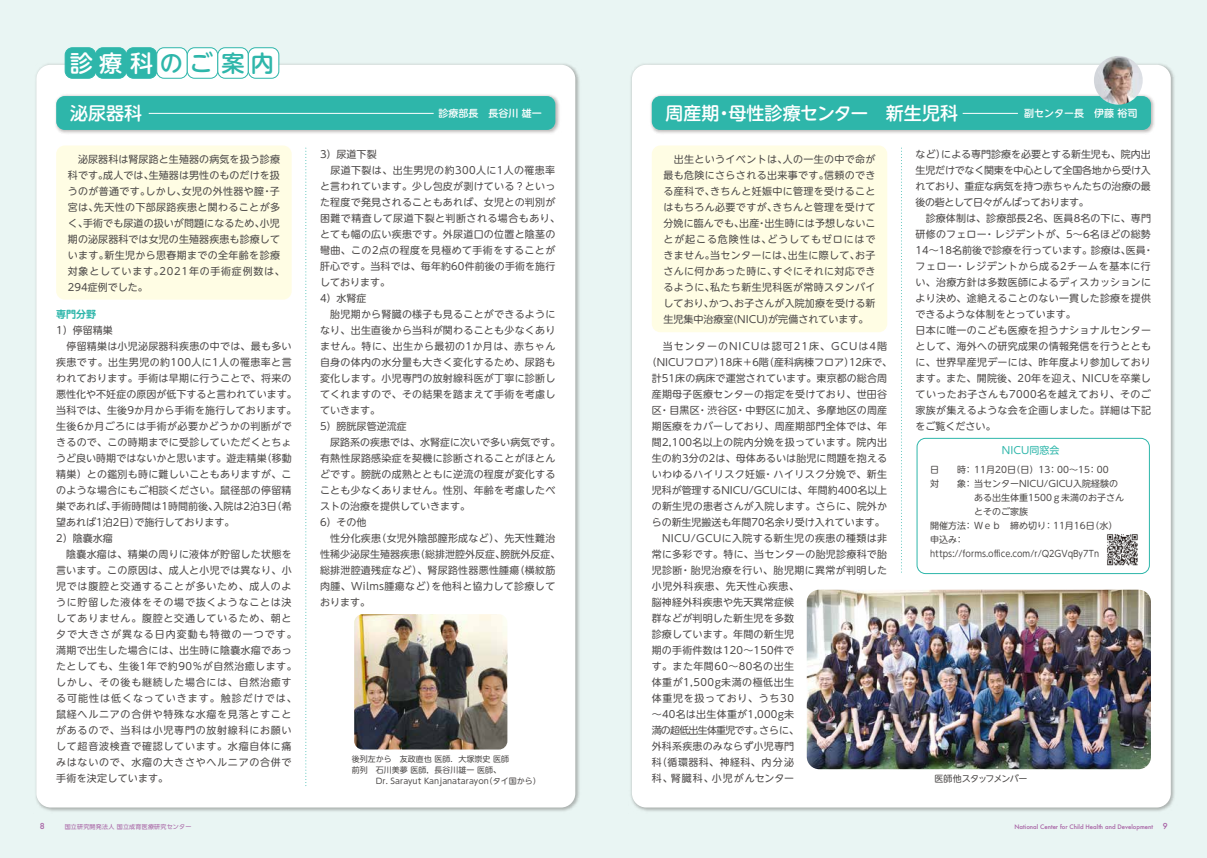
<style>
.page{position:relative;width:1207px;height:858px;background:#fff}
.page>*{position:absolute;margin:0;border:0;box-sizing:border-box;transform-origin:0 0}
.t1{font:500 23.1px "UD Shin M Go Pro";letter-spacing:.28em;color:#2eb6aa}
.t2{font:500 18px "UD Shin M Go Pro";color:#fff}
.t3{font:10px/16px "UD Shin M Go Pro";letter-spacing:.025em;color:#4c4948}
.t4{font:10px/16px "UD Shin M Go Pro";letter-spacing:.075em;color:#4c4948}
.t5{font:10px "UD Shin M Go Pro";color:#4c4948}
.t6{font:10px "UD Shin M Go Pro";letter-spacing:-.005em;color:#4c4948}
.t7{font:10px "UD Shin M Go Pro";letter-spacing:.105em;color:#4c4948}
.t8{font:500 10px "UD Shin M Go Pro";color:#fff}
.t9{font:10px "UD Shin M Go Pro";letter-spacing:.05em;color:#4c4948}
.t10{font:10px "UD Shin M Go Pro";letter-spacing:-.08em;color:#4c4948}
.t11{font:10px "UD Shin M Go Pro";letter-spacing:.055em;color:#4c4948}
.t12{font:10px "UD Shin M Go Pro";letter-spacing:.07em;color:#4c4948}
.t13{font:10px "UD Shin M Go Pro";letter-spacing:.1em;color:#4c4948}
.t14{font:10px "UD Shin M Go Pro";color:#2eb6aa}
.t15{font:700 10px "UD Shin M Go Pro De";color:#2eb6aa}
.t16{font:9px/14px "UD Shin M Go Pro";color:#4c4948}
.t17{font:9px "UD Shin M Go Pro";letter-spacing:-.08em;color:#4c4948}
.t18{font:8px/11px "UD Shin M Go Pro";color:#4c4948}
.t19{font:500 8px "Futura";color:#a660a3}
.t20{font:500 6px "Futura";color:#a660a3}
.t21{font:6px "UD Shin Go Pro";letter-spacing:.04em;color:#a660a3}
.s1{color:#fff}
.s2{font-size:8px}
</style>
<div class="page">
<div style="left:603px;top:0;width:603px;height:858px;background:#e9f5f3"></div>
<div style="left:0;top:0;width:603px;height:858px;background:#e9f5f3"></div>
<div style="left:36px;top:65px;width:539px;height:742px;background:#fff;border-radius:14px"></div>
<img style="left:630px;top:62px;width:545px;height:749px">
<div style="left:632px;top:65px;width:538px;height:742px;background:#fff;border-radius:14px"></div>
<img style="left:354px;top:614px;width:153px;height:135px">
<img style="left:806px;top:590px;width:344px;height:179px">
<div style="left:56px;top:145px;width:236px;height:155px;background:#fffde4;border-radius:9px"></div>
<svg style="left:305px;top:148px;width:1px;height:638px"></svg>
<div style="left:65px;top:48px;width:31px;height:30px;background:#2eb6aa;border-radius:7px"></div>
<div style="left:65px;top:47px;width:31px;height:32px;border:1px solid #2eb6aa;border-radius:7px"></div>
<div style="left:96px;top:48px;width:30px;height:30px;background:#2eb6aa;border-radius:7px"></div>
<div style="left:95px;top:47px;width:32px;height:32px;border:1px solid #2eb6aa;border-radius:7px"></div>
<div style="left:126px;top:48px;width:31px;height:30px;background:#2eb6aa;border-radius:7px"></div>
<div style="left:126px;top:47px;width:31px;height:32px;border:1px solid #2eb6aa;border-radius:7px"></div>
<div style="left:157px;top:48px;width:30px;height:30px;background:#fff;border-radius:7px"></div>
<div style="left:156px;top:47px;width:32px;height:32px;border:1px solid #2eb6aa;border-radius:7px"></div>
<div style="left:187px;top:48px;width:31px;height:30px;background:#fff;border-radius:7px"></div>
<div style="left:187px;top:47px;width:31px;height:32px;border:1px solid #2eb6aa;border-radius:7px"></div>
<div style="left:218px;top:48px;width:30px;height:30px;background:#fff;border-radius:7px"></div>
<div style="left:217px;top:47px;width:32px;height:32px;border:1px solid #2eb6aa;border-radius:7px"></div>
<div style="left:248px;top:48px;width:31px;height:30px;background:#fff;border-radius:7px"></div>
<div style="left:248px;top:47px;width:31px;height:32px;border:1px solid #2eb6aa;border-radius:7px"></div>
<img style="left:55px;top:94px;width:505px;height:40px">
<div style="left:56px;top:96px;width:499px;height:34px;background:#2eb6aa;border-radius:9px"></div>
<hr style="left:149px;top:113px;width:284px;height:1px;background:#fff">
<div style="left:651px;top:145px;width:236px;height:187px;background:#fffde4;border-radius:9px"></div>
<img style="left:650px;top:93px;width:505px;height:41px">
<div style="left:651px;top:96px;width:499px;height:34px;background:#2eb6aa;border-radius:9px"></div>
<hr style="left:962px;top:113px;width:55px;height:1px;background:#fff">
<img style="left:1107px;top:534px;width:31px;height:32px">
<img style="left:1093px;top:56px;width:49px;height:49px;border-radius:24px">
<div style="left:916px;top:438px;width:233px;height:136px;border:1px solid #2eb6aa;border-radius:9px"></div>
<h1 class="t1" style="left:70px;top:44px;width:206px"><span class="s1">診療科</span>のご案内</h1>
<h2 class="t2" style="left:70px;top:98px;width:73px">泌尿器科</h2>
<p class="t8" style="left:438px;top:105px;width:105px">診療部長　長谷川 雄一</p>
<p class="t3" style="left:68px;top:150px;width:218px">　泌尿器科は腎尿路と生殖器の病気を扱う診療科です。成人では、生殖器は男性のものだけを扱うのが普通です。しかし、女児の外性器や膣・子宮は、先天性の下部尿路疾患と関わることが多く、手術でも尿道の扱いが問題になるため、小児期の泌尿器科では女児の生殖器疾患も診療しています。新生児から思春期までの全年齢を診療対象としています。2021年の手術症例数は、<br>294症例でした。</p>
<p class="t15" style="left:56px;top:306px;width:41px">専門分野</p>
<p class="t3" style="left:56px;top:321px;width:242px">1）停留精巣<br>　停留精巣は小児泌尿器科疾患の中では、最も多い疾患です。出生男児の約100人に1人の罹患率と言われております。手術は早期に行うことで、将来の悪性化や不妊症の原因が低下すると言われています。当科では、生後9か月から手術を施行しております。生後6か月ごろには手術が必要かどうかの判断ができるので、この時期までに受診していただくとちょうど良い時期ではないかと思います。遊走精巣（移動精巣）との鑑別も時に難しいこともありますが、このような場合にもご相談ください。鼠径部の停留精巣であれば、手術時間は1時間前後、入院は2泊3日（希望あれば1泊2日）で施行しております。<br>2）陰嚢水瘤</p>
<p class="t4" style="left:56px;top:545px;width:242px;text-indent:10px">陰嚢水瘤は、精巣の周りに液体が貯留した状態を言います。この原因は、成人と小児では異なり、小児では腹腔と交通することが多いため、成人のように貯留した液体をその場で抜くようなことは決してありません。腹腔と交通しているため、朝と夕で大きさが異なる日内変動も特徴の一つです。満期で出生した場合には、出生時に陰嚢水瘤であったとしても、生後1年で約90％が自然治癒します。しかし、その後も継続した場合には、自然治癒する可能性は低くなっていきます。触診だけでは、鼠経ヘルニアの合併や特殊な水瘤を見落とすことがあるので、当科は小児専門の放射線科にお願いして超音波検査で確認しています。水瘤自体に痛みはないので、水瘤の大きさやヘルニアの合併で手術を決定しています。</p>
<p class="t3" style="left:320px;top:145px;width:242px">3）尿道下裂<br>　尿道下裂は、出生男児の約300人に1人の罹患率と言われています。少し包皮が剥けている？といった程度で発見されることもあれば、女児との判別が困難で精査して尿道下裂と判断される場合もあり、とても幅の広い疾患です。外尿道口の位置と陰茎の彎曲、この2点の程度を見極めて手術をすることが肝心です。当科では、毎年約60件前後の手術を施行しております。<br>4）水腎症<br>　胎児期から腎臓の様子も見ることができるようになり、出生直後から当科が関わることも少なくありません。特に、出生から最初の1か月は、赤ちゃん自身の体内の水分量も大きく変化するため、尿路も変化します。小児専門の放射線科医が丁寧に診断してくれますので、その結果を踏まえて手術を考慮していきます。<br>5）膀胱尿管逆流症<br>　尿路系の疾患では、水腎症に次いで多い病気です。有熱性尿路感染症を契機に診断されることがほとんどです。膀胱の成熟とともに逆流の程度が変化することも少なくありません。性別、年齢を考慮したベストの治療を提供していきます。<br>6）その他<br>　性分化疾患（女児外陰部膣形成など）、先天性難治性稀少泌尿生殖器疾患（総排泄腔外反症、膀胱外反症、総排泄腔遺残症など）、腎尿路性器悪性腫瘍（横紋筋肉腫、Wilms腫瘍など）を他科と協力して診療しております。</p>
<p class="t18" style="left:352px;top:753px;width:190px">後列左から　友政直也 医師．大塚崇史 医師<br>前列　石川美夢 医師，長谷川雄一 医師、<br>　　　Dr. Sarayut Kanjanatarayon（タイ国から）</p>
<h2 class="t2" style="left:665px;top:98px;width:294px">周産期・母性診療センター　新生児科</h2>
<p class="t8" style="left:1024px;top:105px;width:115px">副センター長　伊藤 裕司</p>
<p class="t3" style="left:663px;top:150px;width:213px;text-align:justify">　出生というイベントは、人の一生の中で命が最も危険にさらされる出来事です。信頼のできる産科で、きちんと妊娠中に管理を受けることはもちろん必要ですが、きちんと管理を受けて分娩に臨んでも、出産・出生時には予想しないことが起こる危険性は、どうしてもゼロにはできません。当センターには、出生に際して、お子さんに何かあった時に、すぐにそれに対応できるように、私たち新生児科医が常時スタンバイしており、かつ、お子さんが入院加療を受ける新生児集中治療室(NICU)が完備されています。</p>
<p class="t7" style="left:663px;top:338px;width:226px">当センターのNICUは認可21床、GCUは4階</p>
<p class="t5" style="left:646px;top:354px;width:247px">（NICUフロア）18床＋6階（産科病棟フロア）12床で、</p>
<p class="t3" style="left:651px;top:369px;width:237px">計51床の病床で運営されています。東京都の総合周</p>
<p class="t3" style="left:651px;top:385px;width:237px">産期母子医療センターの指定を受けており、世田谷</p>
<p class="t3" style="left:651px;top:401px;width:237px">区・目黒区・渋谷区・中野区に加え、多摩地区の周産</p>
<p class="t3" style="left:651px;top:417px;width:237px">期医療をカバーしており、周産期部門全体では、年</p>
<p class="t3" style="left:651px;top:433px;width:237px">間2,100名以上の院内分娩を扱っています。院内出</p>
<p class="t3" style="left:651px;top:449px;width:237px">生の約3分の2は、母体あるいは胎児に問題を抱える</p>
<p class="t3" style="left:651px;top:465px;width:237px">いわゆるハイリスク妊娠・ハイリスク分娩で、新生</p>
<p class="t6" style="left:651px;top:482px;width:237px">児科が管理するNICU/GCUには、年間約400名以上</p>
<p class="t3" style="left:651px;top:497px;width:237px">の新生児の患者さんが入院します。さらに、院外か</p>
<p class="t5" style="left:651px;top:514px;width:234px">らの新生児搬送も年間70名余り受け入れています。</p>
<p class="t3" style="left:651px;top:529px;width:237px">　NICU/GCUに入院する新生児の疾患の種類は非</p>
<p class="t3" style="left:651px;top:545px;width:237px">常に多彩です。特に、当センターの胎児診療科で胎</p>
<p class="t3" style="left:651px;top:561px;width:237px">児診断・胎児治療を行い、胎児期に異常が判明した</p>
<p class="t11" style="left:651px;top:578px;width:149px">小児外科疾患、先天性心疾患、</p>
<p class="t3" style="left:651px;top:593px;width:144px">脳神経外科疾患や先天異常症候</p>
<p class="t3" style="left:651px;top:609px;width:144px">群などが判明した新生児を多数</p>
<p class="t3" style="left:651px;top:625px;width:144px">診療しています。年間の新生児</p>
<p class="t3" style="left:651px;top:641px;width:144px">期の手術件数は120～150件で</p>
<p class="t3" style="left:651px;top:657px;width:144px">す。また年間60～80名の出生</p>
<p class="t9" style="left:651px;top:674px;width:144px">体重が1,500g未満の極低出生</p>
<p class="t12" style="left:651px;top:690px;width:144px">体重児を扱っており、うち30</p>
<p class="t3" style="left:651px;top:705px;width:144px">～40名は出生体重が1,000g未</p>
<p class="t10" style="left:651px;top:722px;width:149px">満の超低出生体重児です。さらに、</p>
<p class="t3" style="left:651px;top:737px;width:144px">外科系疾患のみならず小児専門</p>
<p class="t3" style="left:651px;top:753px;width:144px">科（循環器科、神経科、内分泌</p>
<p class="t13" style="left:651px;top:770px;width:144px">科、腎臓科、小児がんセンター</p>
<p class="t3" style="left:915px;top:145px;width:239px">など）による専門診療を必要とする新生児も、院内出生児だけでなく関東を中心として全国各地から受け入れており、重症な病気を持つ赤ちゃんたちの治療の最後の砦として日々がんばっております。<br>　診療体制は、診療部長2名、医員8名の下に、専門研修のフェロー・レジデントが、5～6名ほどの総勢<br>14～18名前後で診療を行っています。診療は、医員・フェロー・レジデントから成る2チームを基本に行い、治療方針は多数医師によるディスカッションにより決め、途絶えることのない一貫した診療を提供できるような体制をとっています。<br>日本に唯一のこども医療を担うナショナルセンターとして、海外への研究成果の情報発信を行うとともに、世界早産児デーには、昨年度より参加しております。また、開院後、20年を迎え、NICUを卒業していったお子さんも7000名を越えており、そのご家族が集えるような会を企画しました。詳細は下記をご覧ください。</p>
<p class="t14" style="left:1001px;top:442px;width:59px">NICU同窓会</p>
<p class="t16" style="left:930px;top:462px;width:189px">日　　時：11月20日（日）13：00～15：00対　　象：当センターNICU/GICU入院経験の</p>
<p class="t16" style="left:930px;top:518px;width:189px">開催方法：Ｗｅｂ　締め切り：11月16日（水）申込み：https://forms.office.com/r/Q2GVqBy7Tn</p>
<p class="t16" style="left:974px;top:490px;width:151px">ある出生体重1500ｇ未満のお子さんとそのご家族</p>
<p class="t17" style="left:934px;top:771px;width:94px">医師他スタッフメンバー</p>
<p class="t19" style="left:40px;top:820px;width:6px">8</p>
<p class="t21" style="left:65px;top:821px;width:128px">国立研究開発法人 国立成育医療研究センター</p>
<p class="t20" style="left:1014px;top:822px;width:155px">National Center for Child Health and Development <span class="s2">9</span></p>
</div>
